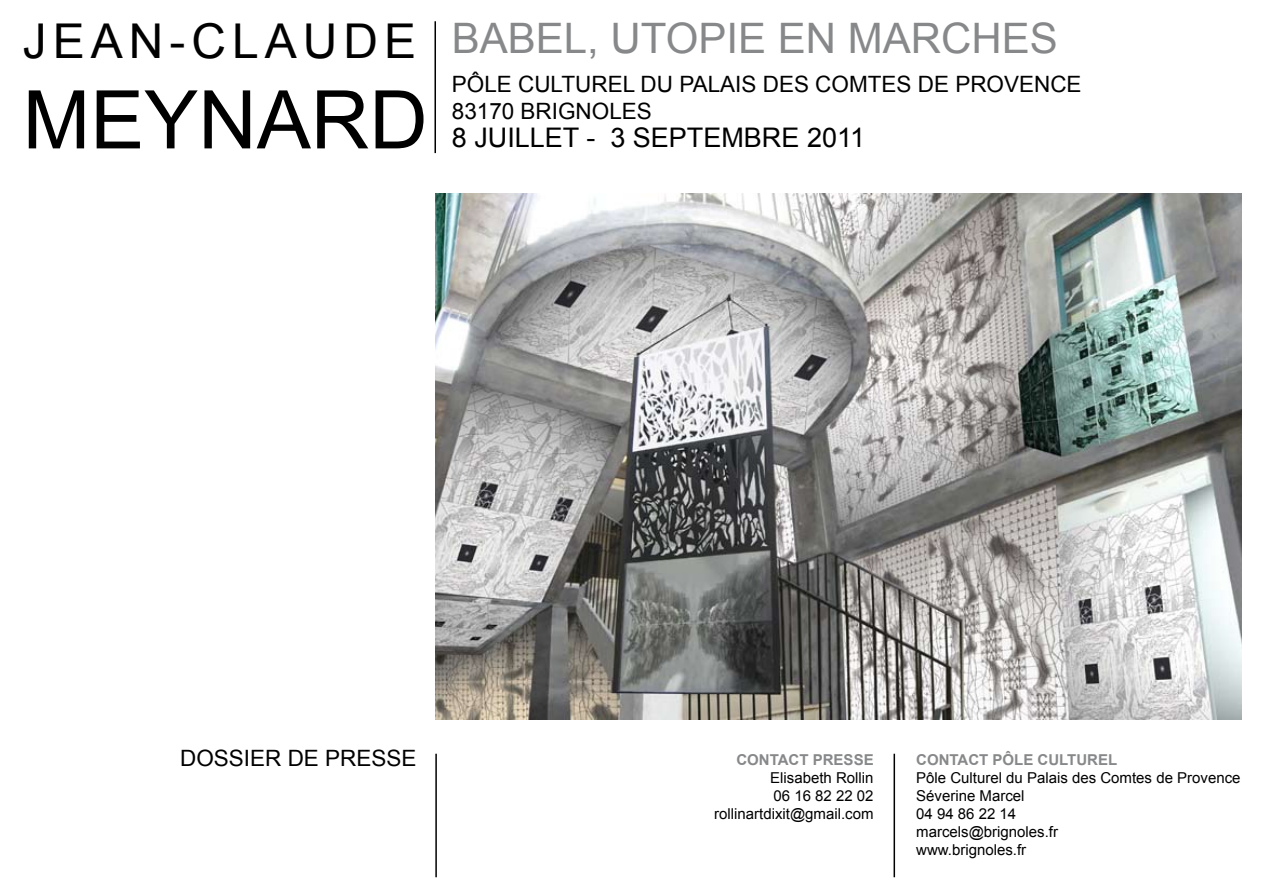
<style>
.page{position:relative;width:1263px;height:893px;background:#fff}
.page>*{position:absolute;margin:0;border:0;box-sizing:border-box;transform-origin:0 0}
.t1{font:81px "Arial";color:#000}
.t2{font:48px "Arial";letter-spacing:.125em;color:#000}
.t3{font:42px "Arial";color:#87888a}
.t4{font:27px "Arial";color:#000}
.t5{font:22.5px/27px "Arial";color:#000}
.t6{font:15px/18px "Arial";color:#000;text-align:right}
.t7{font:700 15px "Arial";color:#87888a}
</style>
<div class="page">
<img style="left:435px;top:193px;width:807px;height:527px">
<hr style="left:893px;top:754px;width:2px;height:123px;background:#000">
<hr style="left:434px;top:21px;width:2px;height:132px;background:#000">
<hr style="left:435px;top:754px;width:2px;height:123px;background:#000">
<h2 class="t2" style="left:23px;top:10px;width:395px">JEAN-CLAUDE</h2>
<h1 class="t1" style="left:23px;top:67px;width:406px">MEYNARD</h1>
<h3 class="t3" style="left:452px;top:11px;width:608px">BABEL, UTOPIE EN MARCHES</h3>
<h3 class="t5" style="left:452px;top:71px;width:631px">PÔLE CULTUREL DU PALAIS DES COMTES DE PROVENCE<br>83170 BRIGNOLES</h3>
<h3 class="t4" style="left:452px;top:120px;width:415px">8 JUILLET - 3 SEPTEMBRE 2011</h3>
<h3 class="t5" style="left:180px;top:745px;width:238px">DOSSIER DE PRESSE</h3>
<p class="t7" style="left:736px;top:749px;width:139px">CONTACT PRESSE</p>
<p class="t6" style="left:714px;top:769px;width:161px">Elisabeth Rollin<br>06 16 82 22 02 rollinartdixit@gmail.com</p>
<p class="t7" style="left:916px;top:750px;width:203px">CONTACT PÔLE CULTUREL</p>
<p class="t6" style="left:916px;top:769px;width:326px;text-align:left">Pôle Culturel du Palais des Comtes de Provence<br>Séverine Marcel<br>04 94 86 22 14<br>marcels@brignoles.fr<br>www.brignoles.fr</p>
</div>
